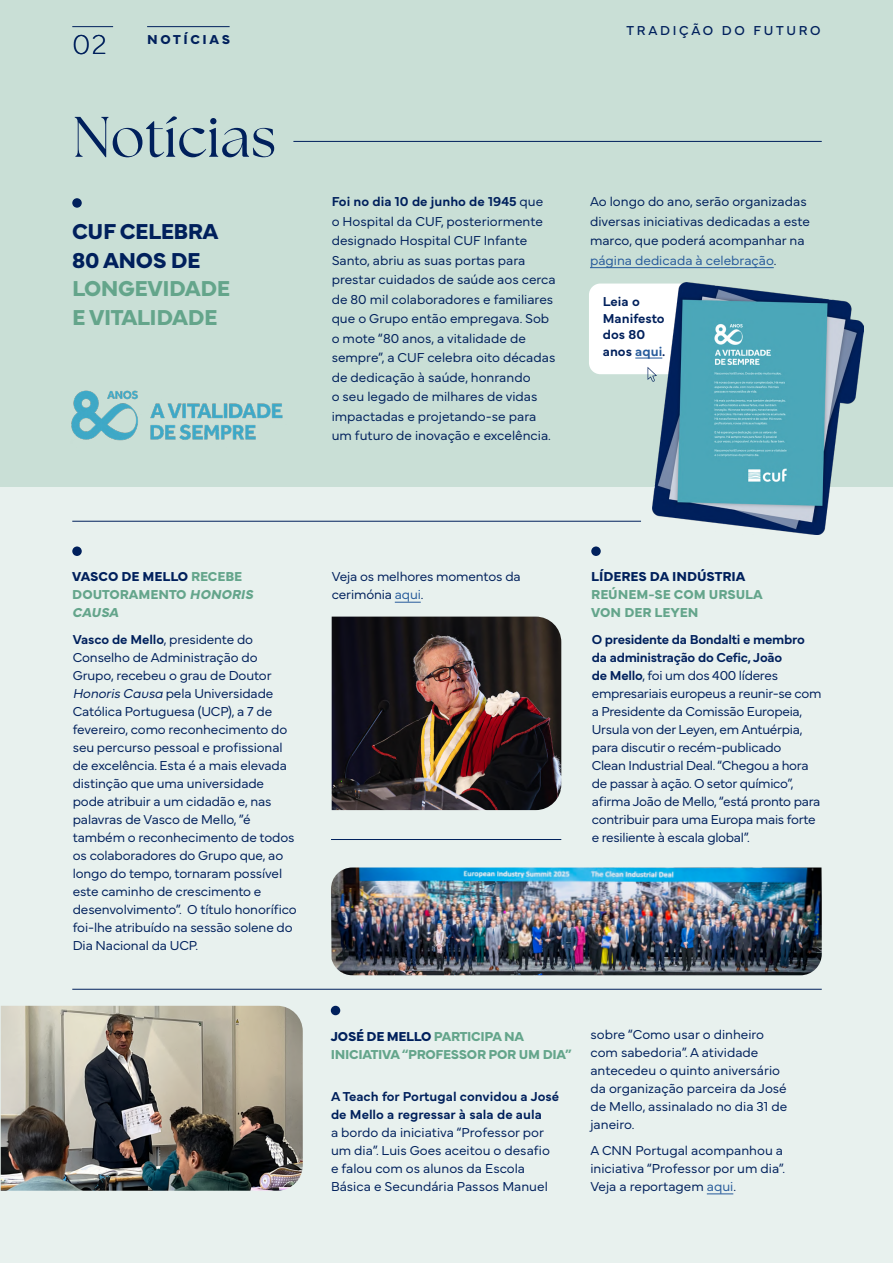
<style>
.page{position:relative;width:893px;height:1263px;background:#fff}
.page>*{position:absolute;margin:0;border:0;box-sizing:border-box;transform-origin:0 0}
.t1{font:57px "The Seasons";color:#00205c}
.t2{font:28.5px "Mundial Hair";color:#00205c}
.t3{font:700 22.5px/28.5px "Mundial";letter-spacing:-.02em;color:#64a58b}
.t4{font:700 22.5px/28.5px "Mundial";letter-spacing:-.02em;color:#00205c}
.t5{font:300 13.5px/18px "Mundial";letter-spacing:-.01em;color:#00205c}
.t6{font:600 13.5px/16.5px "Mundial";color:#00205c}
.t7{font:700 13.5px/18px "Mundial";color:#64a58b}
.t8{font:700 13.5px/18px "Mundial";letter-spacing:-.02em;color:#64a58b}
.t9{font:700 13.5px "Mundial";color:#00205c}
.t10{font:13.5px "Mundial";letter-spacing:.2em;color:#00205c}
.t11{font:700 13.5px "Mundial";letter-spacing:.2em;color:#00205c}
.s1{font-weight:600}
.s2{color:#275b9b}
.s3{color:#00205c}
.s4{font-style:italic}
</style>
<div class="page">
<div style="left:1px;top:0;width:892px;height:1263px;background:#e8f1ee"></div>
<div style="left:1px;top:0;width:892px;height:487px;background:#c9dfd6"></div>
<div style="left:589px;top:284px;width:105px;height:90px;background:#fff;border-radius:11px"></div>
<div style="left:72px;top:198px;width:10px;height:10px;background:#00205c;border-radius:50%"></div>
<svg style="left:635px;top:357px;width:18px;height:1px"></svg>
<hr style="left:590px;top:267px;width:184px;height:1px;background:#275b9b">
<hr style="left:147px;top:26px;width:83px;height:1px;background:#00205c">
<hr style="left:72px;top:26px;width:41px;height:1px;background:#00205c">
<hr style="left:293px;top:141px;width:529px;height:1px;background:#00205c">
<hr style="left:72px;top:521px;width:569px;height:1px;background:#00205c">
<hr style="left:331px;top:839px;width:230px;height:1px;background:#00205c">
<hr style="left:72px;top:989px;width:750px;height:1px;background:#00205c">
<div style="left:72px;top:546px;width:10px;height:10px;background:#00205c;border-radius:50%"></div>
<div style="left:591px;top:546px;width:10px;height:10px;background:#00205c;border-radius:50%"></div>
<div style="left:331px;top:1006px;width:9px;height:9px;background:#00205c;border-radius:50%"></div>
<img style="left:71px;top:390px;width:212px;height:51px">
<img style="left:653px;top:283px;width:210px;height:251px">
<svg style="left:648px;top:367px;width:9px;height:15px"></svg>
<svg style="left:395px;top:602px;width:26px;height:1px"></svg>
<img style="left:332px;top:617px;width:229px;height:193px">
<svg style="left:707px;top:1193px;width:26px;height:1px"></svg>
<img style="left:1px;top:1006px;width:302px;height:185px">
<img style="left:331px;top:867px;width:491px;height:108px">
<h2 class="t2" style="left:72px;top:22px;width:36px">02</h2>
<p class="t11" style="left:147px;top:29px;width:84px">NOTÍCIAS</p>
<h1 class="t1" style="left:72px;top:99px;width:205px">Notícias</h1>
<h3 class="t4" style="left:72px;top:215px;width:148px">CUF CELEBRA<br>80 ANOS DE</h3>
<h3 class="t3" style="left:72px;top:272px;width:159px">LONGEVIDADE<br>E VITALIDADE</h3>
<p class="t10" style="left:627px;top:20px;width:196px">TRADIÇÃO DO FUTURO</p>
<p class="t5" style="left:332px;top:191px;width:226px;line-height:19.5px"><span class="s1">Foi no dia 10 de junho de 1945</span> que<br>o Hospital da CUF, posteriormente designado Hospital CUF Infante Santo, abriu as suas portas para prestar cuidados de saúde aos cerca de 80 mil colaboradores e familiares que o Grupo então empregava. Sob o mote “80 anos, a vitalidade de sempre”, a CUF celebra oito décadas de dedicação à saúde, honrando<br>o seu legado de milhares de vidas impactadas e projetando-se para um futuro de inovação e excelência.</p>
<p class="t5" style="left:590px;top:191px;width:221px;line-height:19.5px">Ao longo do ano, serão organizadas diversas iniciativas dedicadas a este marco, que poderá acompanhar na <span class="s2">página dedicada à celebração</span>.</p>
<p class="t6" style="left:603px;top:292px;width:64px">Leia o<br>Manifesto dos 80 anos <span class="s2">aqui</span>.</p>
<p class="t7" style="left:72px;top:566px;width:182px"><span class="s3">VASCO DE MELLO</span> RECEBE<br>DOUTORAMENTO <span class="s4">HONORIS<br>CAUSA</span></p>
<p class="t9" style="left:591px;top:566px;width:156px">LÍDERES DA INDÚSTRIA</p>
<p class="t5" style="left:332px;top:566px;width:191px">Veja os melhores momentos da cerimónia <span class="s2">aqui</span>.</p>
<p class="t7" style="left:591px;top:584px;width:173px">REÚNEM-SE COM URSULA<br>VON DER LEYEN</p>
<p class="t5" style="left:73px;top:629px;width:225px"><span class="s1">Vasco de Mello</span>, presidente do<br>Conselho de Administração do<br>Grupo, recebeu o grau de Doutor<br><span class="s4">Honoris Causa</span> pela Universidade<br>Católica Portuguesa (UCP), a 7 de fevereiro, como reconhecimento do seu percurso pessoal e profissional de excelência. Esta é a mais elevada distinção que uma universidade pode atribuir a um cidadão e, nas palavras de Vasco de Mello, ”é também o reconhecimento de todos os colaboradores do Grupo que, ao longo do tempo, tornaram possível este caminho de crescimento e desenvolvimento”. O título honorífico foi-lhe atribuído na sessão solene do<br>Dia Nacional da UCP.</p>
<p class="t5" style="left:592px;top:629px;width:231px"><span class="s1">O presidente da Bondalti e membro da administração do Cefic, João<br>de Mello</span>, foi um dos 400 líderes empresariais europeus a reunir-se com a Presidente da Comissão Europeia, Ursula von der Leyen, em Antuérpia, para discutir o recém-publicado<br>Clean Industrial Deal. “Chegou a hora de passar à ação. O setor químico”, afirma João de Mello, “está pronto para contribuir para uma Europa mais forte e resiliente à escala global”.</p>
<p class="t8" style="left:331px;top:1026px;width:242px"><span class="s3">JOSÉ DE MELLO</span> PARTICIPA NA<br>INICIATIVA “PROFESSOR POR UM DIA”</p>
<p class="t6" style="left:331px;top:1086px;width:230px;line-height:18px">A Teach for Portugal convidou a José de Mello a regressar à sala de aula</p>
<p class="t5" style="left:331px;top:1122px;width:220px">a bordo da iniciativa “Professor por um dia”. Luis Goes aceitou o desafio e falou com os alunos da Escola Básica e Secundária Passos Manuel</p>
<p class="t5" style="left:590px;top:1024px;width:198px">sobre “Como usar o dinheiro com sabedoria”. A atividade antecedeu o quinto aniversário da organização parceira da José de Mello, assinalado no dia 31 de janeiro.</p>
<p class="t5" style="left:590px;top:1140px;width:196px">A CNN Portugal acompanhou a iniciativa “Professor por um dia”.<br>Veja a reportagem <span class="s2">aqui</span>.</p>
</div>
